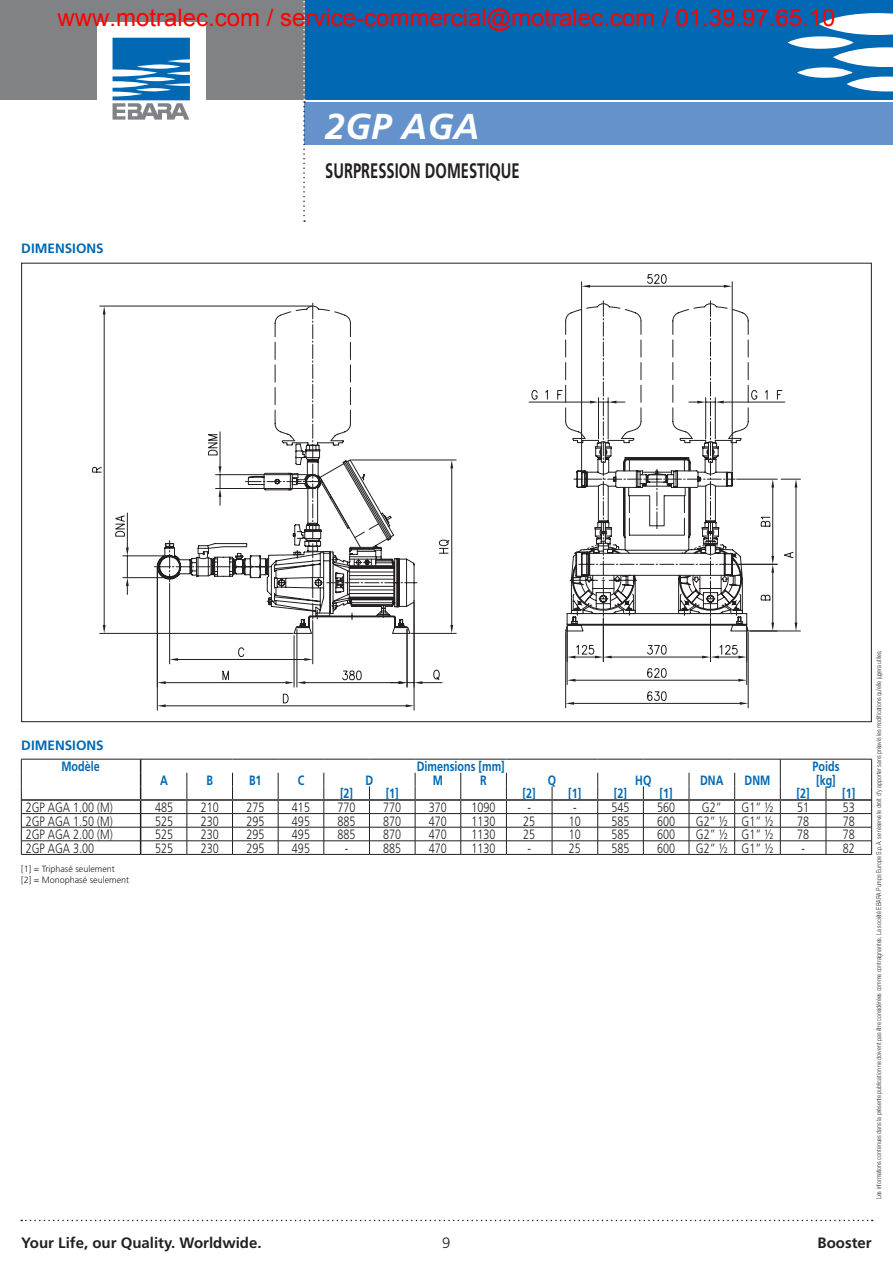
<style>
.page{position:relative;width:893px;height:1263px;background:#fff}
.page>*{position:absolute;margin:0;border:0;box-sizing:border-box;transform-origin:0 0}
.Nome_pompa{font:italic 700 36px "Frutiger LT Std";color:#fff}
.t1{font:24px "Arial";color:#f00}
.Tipo_pompa{font:700 21px "Frutiger";color:#231f20;scale:.7 1}
.t2{font:700 15px "Frutiger";color:#231f20}
.t3{font:300 15px "Frutiger";color:#231f20}
.Testo_tabella{font:300 13.5px "Frutiger";color:#231f20;scale:.8 1}
.Bold_tabella{font:700 13.5px "Frutiger";color:#0168b3;scale:.8 1}
.Nomi_pompa_tabella{font:300 13.5px "Frutiger";color:#231f20;scale:.8 1}
.Titoletto{font:700 13.5px "Frutiger";color:#0168b3}
.Testo{font:300 9px "Frutiger";color:#231f20}
.t4{font:300 6.75px "Helvetica Neue";color:#231f20;scale:.8 1}
</style>
<div class="page">
<div style="left:304px;top:0;width:589px;height:100px;background:#0168b3"></div>
<svg style="left:819px;top:13px;width:74px;height:78px"></svg>
<svg style="left:797px;top:67px;width:56px;height:11px"></svg>
<svg style="left:788px;top:36px;width:66px;height:13px"></svg>
<div style="left:304px;top:102px;width:589px;height:43px;background:#6692cb"></div>
<div style="left:0;top:0;width:304px;height:100px;background:#808285"></div>
<svg style="left:303px;top:0;width:2px;height:222px"></svg>
<svg style="left:21px;top:1220px;width:852px;height:1px"></svg>
<div style="left:97px;top:22px;width:108px;height:113px;background:#fff"></div>
<svg style="left:113px;top:38px;width:77px;height:82px"></svg>
<svg style="left:103px;top:306px;width:3px;height:8px"></svg>
<svg style="left:92px;top:467px;width:709px;height:164px"></svg>
<svg style="left:795px;top:479px;width:2px;height:9px"></svg>
<svg style="left:795px;top:622px;width:2px;height:9px"></svg>
<svg style="left:157px;top:552px;width:636px;height:158px"></svg>
<svg style="left:157px;top:704px;width:9px;height:3px"></svg>
<svg style="left:283px;top:687px;width:466px;height:21px"></svg>
<svg style="left:566px;top:702px;width:8px;height:3px"></svg>
<svg style="left:740px;top:702px;width:8px;height:3px"></svg>
<svg style="left:351px;top:687px;width:334px;height:14px"></svg>
<svg style="left:114px;top:390px;width:671px;height:297px"></svg>
<svg style="left:245px;top:281px;width:537px;height:201px"></svg>
<svg style="left:582px;top:285px;width:8px;height:3px"></svg>
<svg style="left:724px;top:285px;width:8px;height:3px"></svg>
<svg style="left:647px;top:274px;width:20px;height:13px"></svg>
<hr style="left:21px;top:854px;width:120px;height:1px;background:#231f20">
<hr style="left:141px;top:854px;width:46px;height:1px;background:#231f20">
<hr style="left:187px;top:854px;width:45px;height:1px;background:#231f20">
<hr style="left:232px;top:854px;width:46px;height:1px;background:#231f20">
<hr style="left:278px;top:854px;width:46px;height:1px;background:#231f20">
<hr style="left:324px;top:854px;width:45px;height:1px;background:#231f20">
<hr style="left:369px;top:854px;width:46px;height:1px;background:#231f20">
<hr style="left:415px;top:854px;width:46px;height:1px;background:#231f20">
<hr style="left:461px;top:854px;width:45px;height:1px;background:#231f20">
<hr style="left:506px;top:854px;width:46px;height:1px;background:#231f20">
<hr style="left:552px;top:854px;width:46px;height:1px;background:#231f20">
<hr style="left:598px;top:854px;width:45px;height:1px;background:#231f20">
<hr style="left:643px;top:854px;width:46px;height:1px;background:#231f20">
<hr style="left:689px;top:854px;width:46px;height:1px;background:#231f20">
<hr style="left:735px;top:854px;width:45px;height:1px;background:#231f20">
<hr style="left:780px;top:854px;width:46px;height:1px;background:#231f20">
<hr style="left:826px;top:854px;width:46px;height:1px;background:#231f20">
<svg style="left:21px;top:759px;width:851px;height:95px"></svg>
<h2 class="t1" style="left:58px;top:8px;width:779px">www.motralec.com / service-commercial@motralec.com / 01.39.97.65.10</h2>
<p class="Nome_pompa" style="left:325px;top:105px;width:156px">2GP AGA</p>
<p class="Titoletto" style="left:21px;top:240px;width:84px">DIMENSIONS</p>
<p class="Tipo_pompa" style="left:325px;top:159px;width:279px">SURPRESSION DOMESTIQUE</p>
<p class="Titoletto" style="left:21px;top:738px;width:84px">DIMENSIONS</p>
<p class="Bold_tabella" style="left:61px;top:759px;width:50px">Modèle</p>
<p class="Bold_tabella" style="left:417px;top:759px;width:112px">Dimensions [mm]</p>
<p class="Bold_tabella" style="left:812px;top:759px;width:35px">Poids</p>
<p class="Bold_tabella" style="left:160px;top:772px;width:11px">A</p>
<p class="Bold_tabella" style="left:206px;top:772px;width:10px">B</p>
<p class="Bold_tabella" style="left:249px;top:772px;width:17px">B1</p>
<p class="Bold_tabella" style="left:298px;top:772px;width:10px">C</p>
<p class="Bold_tabella" style="left:366px;top:772px;width:11px">D</p>
<p class="Bold_tabella" style="left:433px;top:772px;width:14px">M</p>
<p class="Bold_tabella" style="left:480px;top:772px;width:10px">R</p>
<p class="Bold_tabella" style="left:548px;top:772px;width:12px">Q</p>
<p class="Bold_tabella" style="left:635px;top:772px;width:22px">HQ</p>
<p class="Bold_tabella" style="left:700px;top:772px;width:31px">DNA</p>
<p class="Bold_tabella" style="left:745px;top:772px;width:34px">DNM</p>
<p class="Bold_tabella" style="left:816px;top:772px;width:26px">[kg]</p>
<p class="Bold_tabella" style="left:340px;top:785px;width:18px">[2]</p>
<p class="Bold_tabella" style="left:386px;top:785px;width:18px">[1]</p>
<p class="Bold_tabella" style="left:523px;top:785px;width:18px">[2]</p>
<p class="Bold_tabella" style="left:568px;top:785px;width:18px">[1]</p>
<p class="Bold_tabella" style="left:614px;top:785px;width:18px">[2]</p>
<p class="Bold_tabella" style="left:660px;top:785px;width:18px">[1]</p>
<p class="Bold_tabella" style="left:796px;top:785px;width:18px">[2]</p>
<p class="Bold_tabella" style="left:842px;top:785px;width:18px">[1]</p>
<p class="Nomi_pompa_tabella" style="left:26px;top:800px;width:110px">2GP AGA 1.00 (M)</p>
<p class="Testo_tabella" style="left:155px;top:800px;width:24px">485</p>
<p class="Testo_tabella" style="left:201px;top:800px;width:24px">210</p>
<p class="Testo_tabella" style="left:246px;top:800px;width:24px">275</p>
<p class="Testo_tabella" style="left:292px;top:800px;width:24px">415</p>
<p class="Testo_tabella" style="left:338px;top:800px;width:24px">770</p>
<p class="Testo_tabella" style="left:383px;top:800px;width:24px">770</p>
<p class="Testo_tabella" style="left:429px;top:800px;width:24px">370</p>
<p class="Testo_tabella" style="left:472px;top:800px;width:32px">1090</p>
<p class="Testo_tabella" style="left:527px;top:800px;width:6px">-</p>
<p class="Testo_tabella" style="left:573px;top:800px;width:6px">-</p>
<p class="Testo_tabella" style="left:611px;top:800px;width:24px">545</p>
<p class="Testo_tabella" style="left:657px;top:800px;width:24px">560</p>
<p class="Testo_tabella" style="left:702px;top:800px;width:26px">G2”</p>
<p class="Testo_tabella" style="left:742px;top:800px;width:41px">G1” ½</p>
<p class="Testo_tabella" style="left:797px;top:800px;width:17px">51</p>
<p class="Testo_tabella" style="left:843px;top:800px;width:17px">53</p>
<p class="Nomi_pompa_tabella" style="left:26px;top:813px;width:110px">2GP AGA 1.50 (M)</p>
<p class="Testo_tabella" style="left:155px;top:813px;width:24px">525</p>
<p class="Testo_tabella" style="left:201px;top:813px;width:24px">230</p>
<p class="Testo_tabella" style="left:246px;top:813px;width:24px">295</p>
<p class="Testo_tabella" style="left:292px;top:813px;width:24px">495</p>
<p class="Testo_tabella" style="left:338px;top:813px;width:24px">885</p>
<p class="Testo_tabella" style="left:383px;top:813px;width:24px">870</p>
<p class="Testo_tabella" style="left:429px;top:813px;width:24px">470</p>
<p class="Testo_tabella" style="left:472px;top:813px;width:32px">1130</p>
<p class="Testo_tabella" style="left:523px;top:813px;width:17px">25</p>
<p class="Testo_tabella" style="left:569px;top:813px;width:17px">10</p>
<p class="Testo_tabella" style="left:611px;top:813px;width:24px">585</p>
<p class="Testo_tabella" style="left:657px;top:813px;width:24px">600</p>
<p class="Testo_tabella" style="left:696px;top:813px;width:41px">G2” ½</p>
<p class="Testo_tabella" style="left:742px;top:813px;width:41px">G1” ½</p>
<p class="Testo_tabella" style="left:797px;top:813px;width:17px">78</p>
<p class="Testo_tabella" style="left:843px;top:813px;width:17px">78</p>
<p class="Nomi_pompa_tabella" style="left:26px;top:827px;width:110px">2GP AGA 2.00 (M)</p>
<p class="Testo_tabella" style="left:155px;top:827px;width:24px">525</p>
<p class="Testo_tabella" style="left:201px;top:827px;width:24px">230</p>
<p class="Testo_tabella" style="left:246px;top:827px;width:24px">295</p>
<p class="Testo_tabella" style="left:292px;top:827px;width:24px">495</p>
<p class="Testo_tabella" style="left:338px;top:827px;width:24px">885</p>
<p class="Testo_tabella" style="left:383px;top:827px;width:24px">870</p>
<p class="Testo_tabella" style="left:429px;top:827px;width:24px">470</p>
<p class="Testo_tabella" style="left:472px;top:827px;width:32px">1130</p>
<p class="Testo_tabella" style="left:523px;top:827px;width:17px">25</p>
<p class="Testo_tabella" style="left:569px;top:827px;width:17px">10</p>
<p class="Testo_tabella" style="left:611px;top:827px;width:24px">585</p>
<p class="Testo_tabella" style="left:657px;top:827px;width:24px">600</p>
<p class="Testo_tabella" style="left:696px;top:827px;width:41px">G2” ½</p>
<p class="Testo_tabella" style="left:742px;top:827px;width:41px">G1” ½</p>
<p class="Testo_tabella" style="left:797px;top:827px;width:17px">78</p>
<p class="Testo_tabella" style="left:843px;top:827px;width:17px">78</p>
<p class="Nomi_pompa_tabella" style="left:26px;top:841px;width:87px">2GP AGA 3.00</p>
<p class="Testo_tabella" style="left:155px;top:841px;width:24px">525</p>
<p class="Testo_tabella" style="left:201px;top:841px;width:24px">230</p>
<p class="Testo_tabella" style="left:246px;top:841px;width:24px">295</p>
<p class="Testo_tabella" style="left:292px;top:841px;width:24px">495</p>
<p class="Testo_tabella" style="left:345px;top:841px;width:6px">-</p>
<p class="Testo_tabella" style="left:383px;top:841px;width:24px">885</p>
<p class="Testo_tabella" style="left:429px;top:841px;width:24px">470</p>
<p class="Testo_tabella" style="left:472px;top:841px;width:32px">1130</p>
<p class="Testo_tabella" style="left:527px;top:841px;width:6px">-</p>
<p class="Testo_tabella" style="left:569px;top:841px;width:17px">25</p>
<p class="Testo_tabella" style="left:611px;top:841px;width:24px">585</p>
<p class="Testo_tabella" style="left:657px;top:841px;width:24px">600</p>
<p class="Testo_tabella" style="left:696px;top:841px;width:41px">G2” ½</p>
<p class="Testo_tabella" style="left:742px;top:841px;width:41px">G1” ½</p>
<p class="Testo_tabella" style="left:801px;top:841px;width:6px">-</p>
<p class="Testo_tabella" style="left:843px;top:841px;width:17px">82</p>
<p class="Testo" style="left:21px;top:864px;width:95px">[1] = Triphasé seulement</p>
<p class="Testo" style="left:21px;top:875px;width:109px">[2] = Monophasé seulement</p>
<p class="t4" style="left:875px;top:1199px;width:688px;rotate:-90deg">Les informations contenues dans la présente publication ne doivent pas être considérées comme contraignantes. La société EBARA Pumps Europe S.p.A. se réserve le droit d'y apporter sans préavis les modifications qu'elle jugera utiles.</p>
<h3 class="t2" style="left:21px;top:1233px;width:242px">Your Life, our Quality. Worldwide.</h3>
<h3 class="t3" style="left:442px;top:1234px;width:10px">9</h3>
<h3 class="t2" style="left:817px;top:1233px;width:56px">Booster</h3>
</div>
